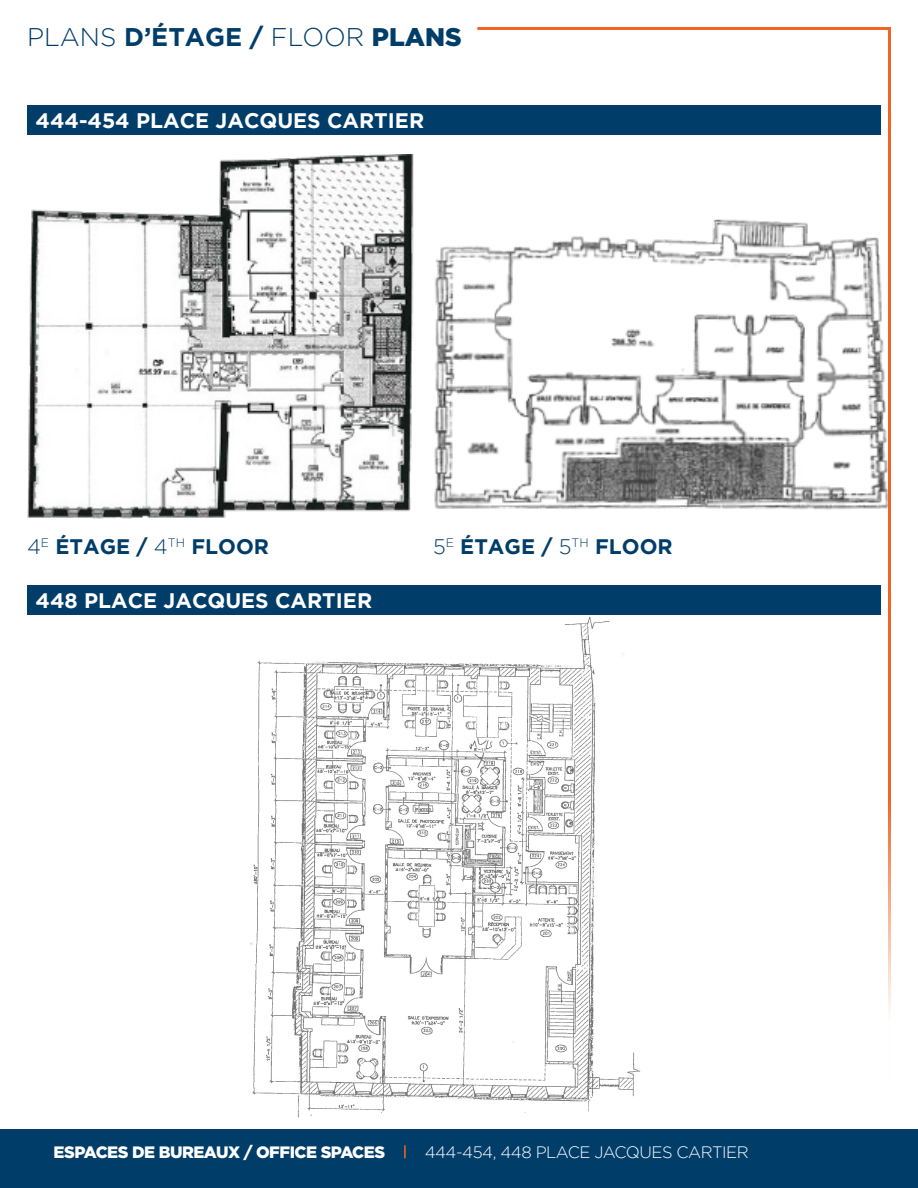
<style>
.page{position:relative;width:918px;height:1188px;background:#fff}
.page>*{position:absolute;margin:0;border:0;box-sizing:border-box;transform-origin:0 0}
.t1{font:300 25.5px "Gotham";color:#003d69}
.t2{font:700 21px "Gotham";color:#fff}
.t3{font:700 21px "Gotham";color:#003d69}
.t4{font:300 16.5px "Gotham";letter-spacing:-.03em;color:#fff}
.t5{font:900 16.5px "Gotham";letter-spacing:-.03em;color:#fff}
.s1{font-weight:700}
.s2{font-weight:900}
.s3{font-weight:300}
</style>
<div class="page">
<div style="left:0;top:1130px;width:918px;height:58px;background:#003d69"></div>
<img style="left:27px;top:154px;width:387px;height:365px">
<img style="left:434px;top:246px;width:42px;height:263px">
<img style="left:250px;top:661px;width:384px;height:457px">
<svg style="left:404px;top:1145px;width:2px;height:13px"></svg>
<svg style="left:476px;top:27px;width:415px;height:1055px"></svg>
<div style="left:27px;top:106px;width:853px;height:29px;background:#003d69"></div>
<div style="left:27px;top:585px;width:853px;height:30px;background:#003d69"></div>
<p class="t1" style="left:27px;top:23px;width:436px">PLANS <span class="s1">D’ÉTAGE /</span> FLOOR <span class="s2">PLANS</span></p>
<p class="t2" style="left:36px;top:109px;width:390px">444-454 PLACE JACQUES CARTIER</p>
<p class="t3" style="left:27px;top:534px;width:244px"><span class="s3">4</span><sup>E</sup> ÉTAGE / <span class="s3">4</span><sup>TH</sup> FLOOR</p>
<p class="t3" style="left:433px;top:534px;width:241px"><span class="s3">5</span><sup>E</sup> ÉTAGE / <span class="s3">5</span><sup>TH</sup> FLOOR</p>
<p class="t2" style="left:36px;top:588px;width:338px">448 PLACE JACQUES CARTIER</p>
<p class="t5" style="left:54px;top:1142px;width:333px">ESPACES DE BUREAUX / OFFICE SPACES</p>
<p class="t4" style="left:425px;top:1143px;width:326px">444-454, 448 PLACE JACQUES CARTIER</p>
</div>
